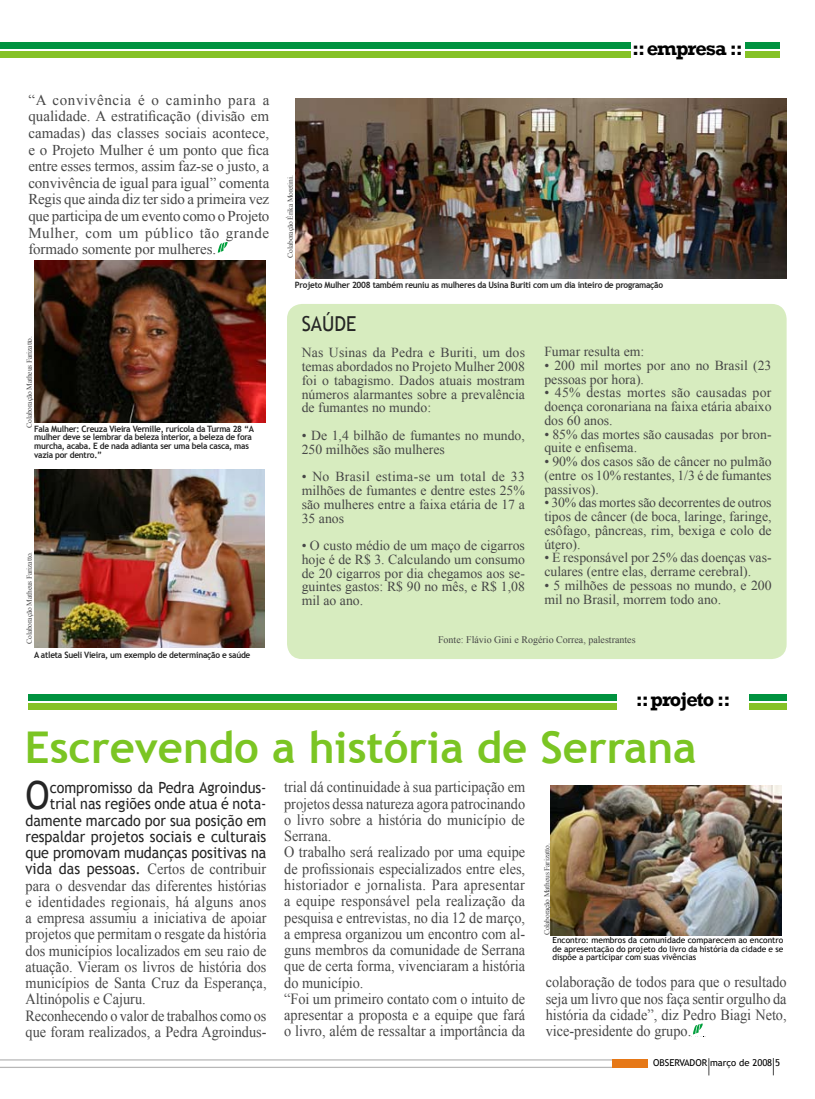
<style>
.page{position:relative;width:815px;height:1099px;background:#fff}
.page>*{position:absolute;margin:0;border:0;box-sizing:border-box;transform-origin:0 0}
.t1{font:700 43.75px "Trebuchet MS";color:#7bc523}
.t2{font:38.88px "Trebuchet MS";color:#252525;scale:.92 1}
.t3{font:20.62px "Trebuchet MS";color:#252525;scale:.92 1}
.t4{font:700 20px "Rockwell";letter-spacing:-.05em;color:#000}
.t5{font:15.5px/16.2px "Times New Roman";color:#464646;scale:.92 1}
.t6{font:15.5px/16.2px "Trebuchet MS";color:#252525;text-align:right;scale:.92 1}
.t7{font:15px/16.6px "Times New Roman";letter-spacing:-.005em;color:#464646;text-align:justify}
.t8{font:13.75px/13.8px "Times New Roman";color:#464646;text-align:justify}
.t9{font:10px "Times New Roman";color:#464646}
.t10{font:9.5px "Trebuchet MS";color:#000}
.t11{font:700 8.75px/8.8px "Trebuchet MS";letter-spacing:-.03em;color:#252525;scale:.95 1}
.t12{font:8.38px/8.4px "Trebuchet MS";color:#000;text-align:justify}
.t13{font:7.5px "Times New Roman";letter-spacing:-.02em;color:#464646}
.s1{font-family:"Trebuchet MS";color:#252525}
</style>
<div class="page">
<hr style="left:0;top:1066px;width:614px;height:1px;background:#b7b7b7">
<hr style="left:0;top:1059px;width:614px;height:1px;background:#b7b7b7">
<div style="left:612px;top:1059px;width:35px;height:8px;background:#e67817"></div>
<svg style="left:709px;top:1058px;width:1px;height:17px"></svg>
<svg style="left:773px;top:1058px;width:1px;height:17px"></svg>
<svg style="left:693px;top:1023px;width:10px;height:11px"></svg>
<div style="left:287px;top:304px;width:500px;height:355px;background:#d7ecbf;border-radius:15px"></div>
<div style="left:0;top:43px;width:780px;height:6px;background:#00923f"></div>
<div style="left:0;top:52px;width:780px;height:6px;background:#85c226"></div>
<div style="left:631px;top:41px;width:113px;height:21px;background:#fff"></div>
<img style="left:295px;top:99px;width:492px;height:180px">
<img style="left:34px;top:470px;width:231px;height:177px">
<img style="left:34px;top:260px;width:231px;height:162px">
<svg style="left:218px;top:242px;width:10px;height:11px"></svg>
<div style="left:28px;top:694px;width:759px;height:6px;background:#00923f"></div>
<div style="left:28px;top:703px;width:759px;height:6px;background:#85c226"></div>
<div style="left:617px;top:690px;width:132px;height:21px;background:#fff"></div>
<img style="left:550px;top:785px;width:231px;height:150px">
<p class="t7" style="left:28px;top:91px;width:243px">“A convivência é o caminho para a qualidade. A estratificação (divisão em camadas) das classes sociais acontece, e o Projeto Mulher é um ponto que fica entre esses termos, assim faz-se o justo, a convivência de igual para igual” comenta Regis que ainda diz ter sido a primeira vez que participa de um evento como o Projeto Mulher, com um público tão grande formado somente por mulheres.</p>
<p class="t13" style="left:24px;top:428px;width:93px;rotate:-90deg">Colaboração Matheus Farizatto.</p>
<p class="t11" style="left:34px;top:424px;width:233px">Fala Mulher: Creuza Vieira Vernille, rurícola da Turma 28 “A mulher deve se lembrar da beleza interior, a beleza de fora murcha, acaba. E de nada adianta ser uma bela casca, mas vazia por dentro.”</p>
<p class="t13" style="left:24px;top:643px;width:93px;rotate:-90deg">Colaboração Matheus Farizatto.</p>
<p class="t11" style="left:34px;top:650px;width:229px">A atleta Sueli Vieira, um exemplo de determinação e saúde</p>
<p class="t13" style="left:285px;top:258px;width:84px;rotate:-90deg">Colaboração Érika Moretini.</p>
<p class="t4" style="left:632px;top:37px;width:112px">:: empresa ::</p>
<p class="t11" style="left:295px;top:280px;width:389px">Projeto Mulher 2008 também reuniu as mulheres da Usina Buriti com um dia inteiro de programação</p>
<h3 class="t3" style="left:302px;top:312px;width:61px">SAÚDE</h3>
<p class="t8" style="left:302px;top:346px;width:225px">Nas Usinas da Pedra e Buriti, um dos temas abordados no Projeto Mulher 2008 foi o tabagismo. Dados atuais mostram números alarmantes sobre a prevalência de fumantes no mundo:</p>
<p class="t8" style="left:302px;top:428px;width:225px">• De 1,4 bilhão de fumantes no mundo,<br>250 milhões são mulheres</p>
<p class="t8" style="left:302px;top:469px;width:225px">• No Brasil estima-se um total de 33 milhões de fumantes e dentre estes 25% são mulheres entre a faixa etária de 17 a 35 anos</p>
<p class="t8" style="left:302px;top:538px;width:225px">• O custo médio de um maço de cigarros hoje é de R$ 3. Calculando um consumo de 20 cigarros por dia chegamos aos se&shy;guintes gastos: R$ 90 no mês, e R$ 1,08 mil ao ano.</p>
<p class="t8" style="left:544px;top:344px;width:102px">Fumar resulta em:</p>
<p class="t8" style="left:544px;top:358px;width:229px">• 200 mil mortes por ano no Brasil (23 pessoas por hora).</p>
<p class="t8" style="left:544px;top:385px;width:229px">• 45% destas mortes são causadas por doença coronariana na faixa etária abaixo dos 60 anos.</p>
<p class="t8" style="left:544px;top:427px;width:229px">• 85% das mortes são causadas por bron&shy;quite e enfisema.</p>
<p class="t8" style="left:544px;top:454px;width:229px">• 90% dos casos são de câncer no pulmão (entre os 10% restantes, 1/3 é de fumantes passivos).</p>
<p class="t8" style="left:544px;top:495px;width:229px">• 30% das mortes são decorrentes de outros tipos de câncer (de boca, laringe, faringe, esôfago, pâncreas, rim, bexiga e colo de útero).</p>
<p class="t8" style="left:544px;top:550px;width:229px">• É responsável por 25% das doenças vas&shy;culares (entre elas, derrame cerebral).</p>
<p class="t8" style="left:544px;top:578px;width:229px">• 5 milhões de pessoas no mundo, e 200 mil no Brasil, morrem todo ano.</p>
<p class="t9" style="left:438px;top:632px;width:199px">Fonte: Flávio Gini e Rogério Correa, palestrantes</p>
<p class="t4" style="left:636px;top:687px;width:96px">:: projeto ::</p>
<h1 class="t1" style="left:25px;top:719px;width:673px">Escrevendo a história de Serrana</h1>
<h2 class="t2" style="left:26px;top:772px;width:28px">O</h2>
<p class="t6" style="left:26px;top:779px;width:263px">compromisso da Pedra Agroindus&shy;trial nas regiões onde atua é nota&shy;damente marcado por sua posição em respaldar projetos sociais e culturais que promovam mudanças positivas na</p>
<p class="t5" style="left:26px;top:860px;width:264px"><span class="s1">vida das pessoas.</span> Certos de contribuir para o desvendar das diferentes histórias e identidades regionais, há alguns anos a empresa assumiu a iniciativa de apoiar projetos que permitam o resgate da história dos municípios localizados em seu raio de atuação. Vieram os livros de história dos municípios de Santa Cruz da Esperança, Altinópolis e Cajuru.<br>Reconhecendo o valor de trabalhos como os que foram realizados, a Pedra Agroindus-</p>
<p class="t5" style="left:284px;top:778px;width:263px">trial dá continuidade à sua participação em projetos dessa natureza agora patrocinando o livro sobre a história do município de Serrana.<br>O trabalho será realizado por uma equipe de profissionais especializados entre eles, historiador e jornalista. Para apresentar a equipe responsável pela realização da pesquisa e entrevistas, no dia 12 de março, a empresa organizou um encontro com al&shy;guns membros da comunidade de Serrana que de certa forma, vivenciaram a história do município.<br>“Foi um primeiro contato com o intuito de apresentar a proposta e a equipe que fará o livro, além de ressaltar a importância da</p>
<p class="t13" style="left:542px;top:935px;width:93px;rotate:-90deg">Colaboração Matheus Farizatto.</p>
<p class="t12" style="left:553px;top:936px;width:232px">Encontro: membros da comunidade comparecem ao encontro de apresentação do projeto do livro da história da cidade e se dispõe a participar com suas vivências</p>
<p class="t5" style="left:546px;top:973px;width:263px;text-align:justify">colaboração de todos para que o resultado seja um livro que nos faça sentir orgulho da história da cidade”, diz Pedro Biagi Neto, vice-presidente do grupo.</p>
<p class="t10" style="left:653px;top:1057px;width:128px">OBSERVADOR março de 2008 5</p>
</div>
